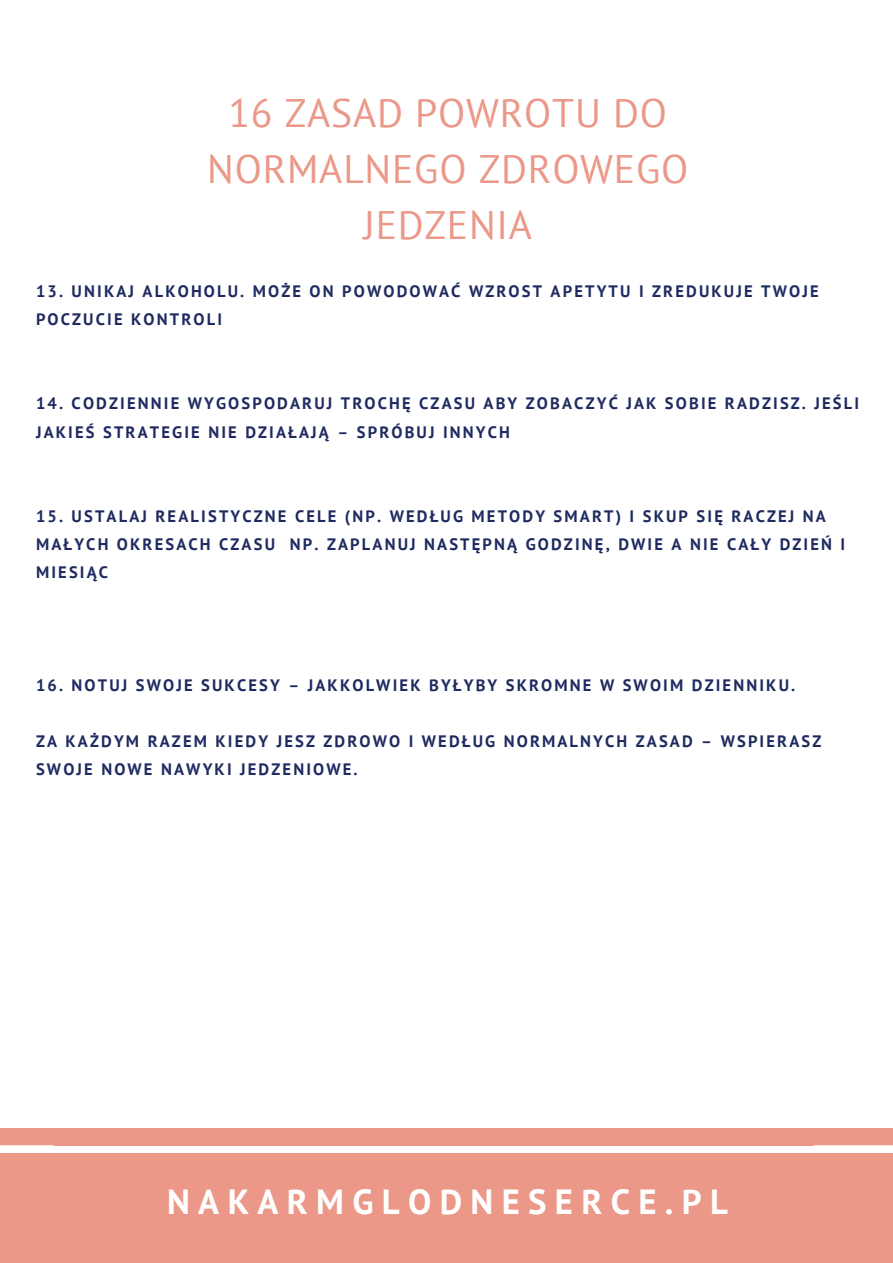
<style>
.page{position:relative;width:893px;height:1263px;background:#fff}
.page>*{position:absolute;margin:0;border:0;box-sizing:border-box;transform-origin:0 0}
.t1{font:39.75px/56.2px "PT Sans";letter-spacing:.02em;color:#eb9889;text-align:center}
.t2{font:700 34.8px "PT Sans";letter-spacing:.24em;color:#fff}
.t3{font:700 16.5px/28.2px "PT Sans";letter-spacing:.13em;color:#1f2b60}
</style>
<div class="page">
<hr style="left:54px;top:1261px;width:760px;height:2px;background:#eb9889">
<div style="left:0;top:1128px;width:55px;height:133px;background:#eb9889"></div>
<hr style="left:0;top:1261px;width:55px;height:2px;background:#eb9889">
<hr style="left:813px;top:1261px;width:80px;height:2px;background:#eb9889">
<div style="left:54px;top:1153px;width:759px;height:108px;background:#eb9889"></div>
<div style="left:54px;top:1128px;width:760px;height:17px;background:#eb9889"></div>
<div style="left:813px;top:1128px;width:80px;height:133px;background:#eb9889"></div>
<h1 class="t1" style="left:207px;top:84px;width:483px">16 ZASAD POWROTU DO<br>NORMALNEGO ZDROWEGO<br>JEDZENIA</h1>
<p class="t3" style="left:36px;top:277px;width:784px">13. UNIKAJ ALKOHOLU. MOŻE ON POWODOWAĆ WZROST APETYTU I ZREDUKUJE TWOJE<br>POCZUCIE KONTROLI</p>
<p class="t3" style="left:36px;top:389px;width:825px">14. CODZIENNIE WYGOSPODARUJ TROCHĘ CZASU ABY ZOBACZYĆ JAK SOBIE RADZISZ. JEŚLI<br>JAKIEŚ STRATEGIE NIE DZIAŁAJĄ – SPRÓBUJ INNYCH</p>
<p class="t3" style="left:36px;top:502px;width:811px">15. USTALAJ REALISTYCZNE CELE (NP. WEDŁUG METODY SMART) I SKUP SIĘ RACZEJ NA<br>MAŁYCH OKRESACH CZASU NP. ZAPLANUJ NASTĘPNĄ GODZINĘ, DWIE A NIE CAŁY DZIEŃ I<br>MIESIĄC</p>
<p class="t3" style="left:36px;top:671px;width:761px">16. NOTUJ SWOJE SUKCESY – JAKKOLWIEK BYŁYBY SKROMNE W SWOIM DZIENNIKU.</p>
<p class="t3" style="left:36px;top:727px;width:787px">ZA KAŻDYM RAZEM KIEDY JESZ ZDROWO I WEDŁUG NORMALNYCH ZASAD – WSPIERASZ<br>SWOJE NOWE NAWYKI JEDZENIOWE.</p>
<h2 class="t2" style="left:167px;top:1178px;width:562px">NAKARMGLODNESERCE.PL</h2>
</div>
